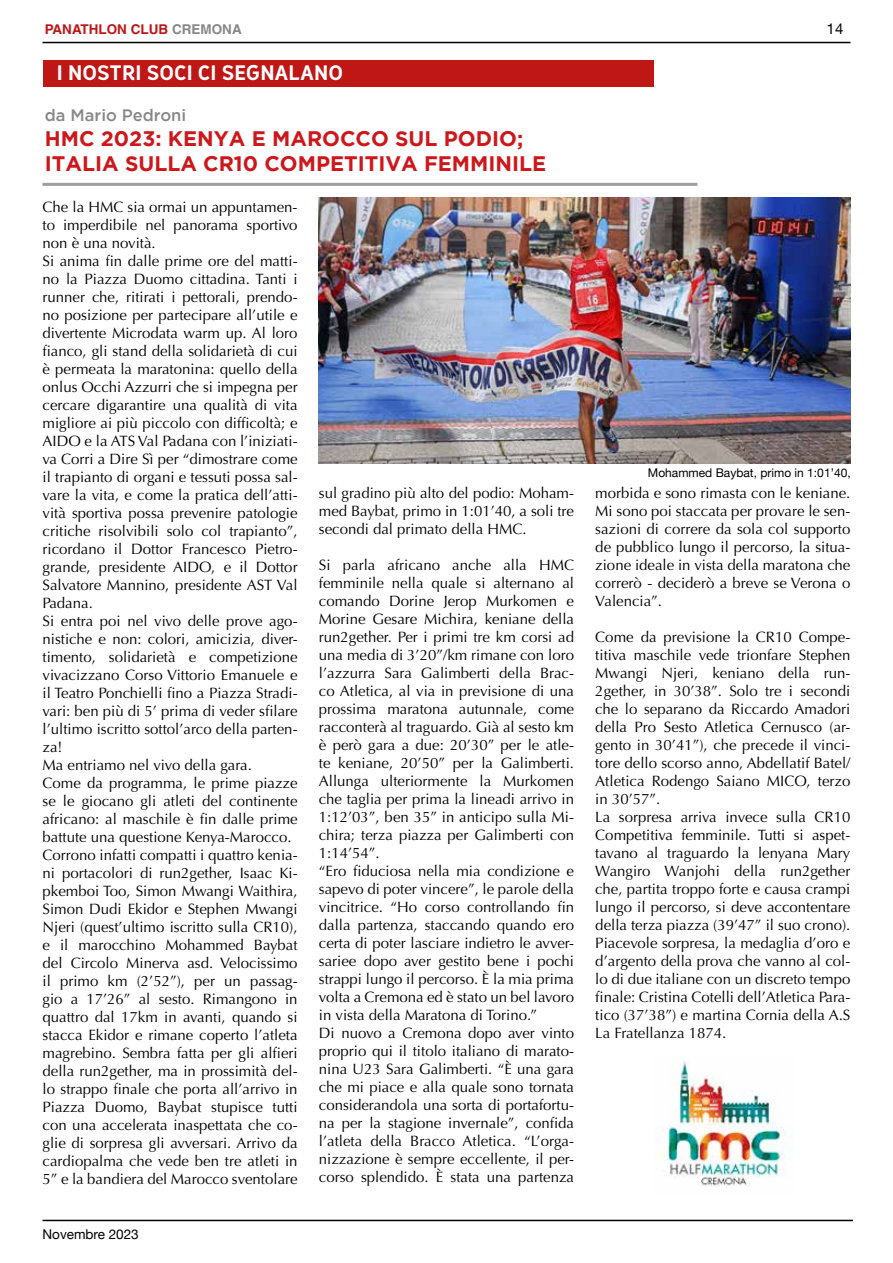
<style>
.page{position:relative;width:893px;height:1263px;background:#fff}
.page>*{position:absolute;margin:0;border:0;box-sizing:border-box;transform-origin:0 0}
.t1{font:700 21px/25.2px "Gotham";color:#cd171a}
.t2{font:700 19.5px "Oceania";color:#fff}
.t3{font:500 16.5px "Gotham";color:#878787}
.t4{font:15px/18px "Optima";color:#000}
.t5{font:15px "Helvetica Neue";color:#000}
.t6{font:700 13.5px "Helvetica";color:#be1716}
.t7{font:13.5px "Helvetica Neue";color:#000}
.t8{font:12px "Helvetica Neue";color:#000}
.s1{color:#878787}
</style>
<div class="page">
<hr style="left:43px;top:1220px;width:810px;height:1px;background:#000">
<div style="left:43px;top:60px;width:611px;height:26px;background:#be1716"></div>
<hr style="left:43px;top:183px;width:654px;height:3px;background:#9d9d9c">
<img style="left:319px;top:198px;width:531px;height:265px">
<img style="left:658px;top:1057px;width:134px;height:129px">
<hr style="left:43px;top:42px;width:807px;height:1px;background:#000">
<p class="t6" style="left:45px;top:21px;width:198px">PANATHLON CLUB <span class="s1">CREMONA</span></p>
<p class="t5" style="left:827px;top:18px;width:18px">14</p>
<h2 class="t2" style="left:57px;top:61px;width:288px">I NOSTRI SOCI CI SEGNALANO</h2>
<p class="t3" style="left:45px;top:105px;width:143px">da Mario Pedroni</p>
<h1 class="t1" style="left:45px;top:125px;width:503px">HMC 2023: KENYA E MAROCCO SUL PODIO;<br>ITALIA SULLA CR10 COMPETITIVA FEMMINILE</h1>
<p class="t4" style="left:43px;top:198px;width:257px">Che la HMC sia ormai un appuntamen&shy;to imperdibile nel panorama sportivo non è una novità.<br>Si anima fin dalle prime ore del matti&shy;no la Piazza Duomo cittadina. Tanti i runner che, ritirati i pettorali, prendo&shy;no posizione per partecipare all’utile e divertente Microdata warm up. Al loro fianco, gli stand della solidarietà di cui è permeata la maratonina: quello della onlus Occhi Azzurri che si impegna per cercare digarantire una qualità di vita migliore ai più piccolo con difficoltà; e AIDO e la ATS Val Padana con l’iniziati&shy;va Corri a Dire Sì per “dimostrare come il trapianto di organi e tessuti possa sal&shy;vare la vita, e come la pratica dell’atti&shy;vità sportiva possa prevenire patologie critiche risolvibili solo col trapianto”, ricordano il Dottor Francesco Pietro&shy;grande, presidente AIDO, e il Dottor Salvatore Mannino, presidente AST Val Padana.<br>Si entra poi nel vivo delle prove ago&shy;nistiche e non: colori, amicizia, diver&shy;timento, solidarietà e competizione vivacizzano Corso Vittorio Emanuele e il Teatro Ponchielli fino a Piazza Stradi&shy;vari: ben più di 5’ prima di veder sfilare l’ultimo iscritto sottol’arco della parten&shy;za!<br>Ma entriamo nel vivo della gara.<br>Come da programma, le prime piazze se le giocano gli atleti del continente africano: al maschile è fin dalle prime battute una questione Kenya-Marocco.<br>Corrono infatti compatti i quattro kenia&shy;ni portacolori di run2gether, Isaac Ki&shy;pkemboi Too, Simon Mwangi Waithira, Simon Dudi Ekidor e Stephen Mwangi Njeri (quest’ultimo iscritto sulla CR10), e il marocchino Mohammed Baybat del Circolo Minerva asd. Velocissimo il primo km (2’52”), per un passag&shy;gio a 17’26” al sesto. Rimangono in quattro dal 17km in avanti, quando si stacca Ekidor e rimane coperto l’atleta magrebino. Sembra fatta per gli alfieri della run2gether, ma in prossimità del&shy;lo strappo finale che porta all’arrivo in Piazza Duomo, Baybat stupisce tutti con una accelerata inaspettata che co&shy;glie di sorpresa gli avversari. Arrivo da cardiopalma che vede ben tre atleti in 5” e la bandiera del Marocco sventolare</p>
<p class="t7" style="left:43px;top:1224px;width:98px">Novembre 2023</p>
<p class="t4" style="left:319px;top:484px;width:257px;text-align:justify">sul gradino più alto del podio: Moham&shy;med Baybat, primo in 1:01’40, a soli tre secondi dal primato della HMC.</p>
<p class="t4" style="left:319px;top:556px;width:257px">Si parla africano anche alla HMC femminile nella quale si alternano al comando Dorine Jerop Murkomen e Morine Gesare Michira, keniane della run2gether. Per i primi tre km corsi ad una media di 3’20”/km rimane con loro l’azzurra Sara Galimberti della Brac&shy;co Atletica, al via in previsione di una prossima maratona autunnale, come racconterà al traguardo. Già al sesto km è però gara a due: 20’30” per le atle&shy;te keniane, 20’50” per la Galimberti.<br>Allunga ulteriormente la Murkomen che taglia per prima la lineadi arrivo in 1:12’03”, ben 35” in anticipo sulla Mi&shy;chira; terza piazza per Galimberti con 1:14’54”.<br>“Ero fiduciosa nella mia condizione e sapevo di poter vincere”, le parole della vincitrice. “Ho corso controllando fin dalla partenza, staccando quando ero certa di poter lasciare indietro le avver&shy;sariee dopo aver gestito bene i pochi strappi lungo il percorso. È la mia prima volta a Cremona ed è stato un bel lavoro in vista della Maratona di Torino.”<br>Di nuovo a Cremona dopo aver vinto proprio qui il titolo italiano di marato&shy;nina U23 Sara Galimberti. “È una gara che mi piace e alla quale sono tornata considerandola una sorta di portafortu&shy;na per la stagione invernale”, confida l’atleta della Bracco Atletica. “L’orga&shy;nizzazione è sempre eccellente, il per&shy;corso splendido. È stata una partenza</p>
<p class="t8" style="left:648px;top:464px;width:204px">Mohammed Baybat, primo in 1:01’40,</p>
<p class="t4" style="left:595px;top:484px;width:257px;text-align:justify">morbida e sono rimasta con le keniane.<br>Mi sono poi staccata per provare le sen&shy;sazioni di correre da sola col supporto de pubblico lungo il percorso, la situa&shy;zione ideale in vista della maratona che correrò - deciderò a breve se Verona o Valencia”.</p>
<p class="t4" style="left:595px;top:628px;width:257px">Come da previsione la CR10 Compe&shy;titiva maschile vede trionfare Stephen Mwangi Njeri, keniano della run-2gether, in 30’38”. Solo tre i secondi che lo separano da Riccardo Amadori della Pro Sesto Atletica Cernusco (ar&shy;gento in 30’41”), che precede il vinci&shy;tore dello scorso anno, Abdellatif Batel/ Atletica Rodengo Saiano MICO, terzo in 30’57”.<br>La sorpresa arriva invece sulla CR10<br>Competitiva femminile. Tutti si aspet&shy;tavano al traguardo la lenyana Mary Wangiro Wanjohi della run2gether che, partita troppo forte e causa crampi lungo il percorso, si deve accontentare della terza piazza (39’47” il suo crono).<br>Piacevole sorpresa, la medaglia d’oro e d’argento della prova che vanno al col&shy;lo di due italiane con un discreto tempo finale: Cristina Cotelli dell’Atletica Para&shy;tico (37’38”) e martina Cornia della A.S La Fratellanza 1874.</p>
</div>
